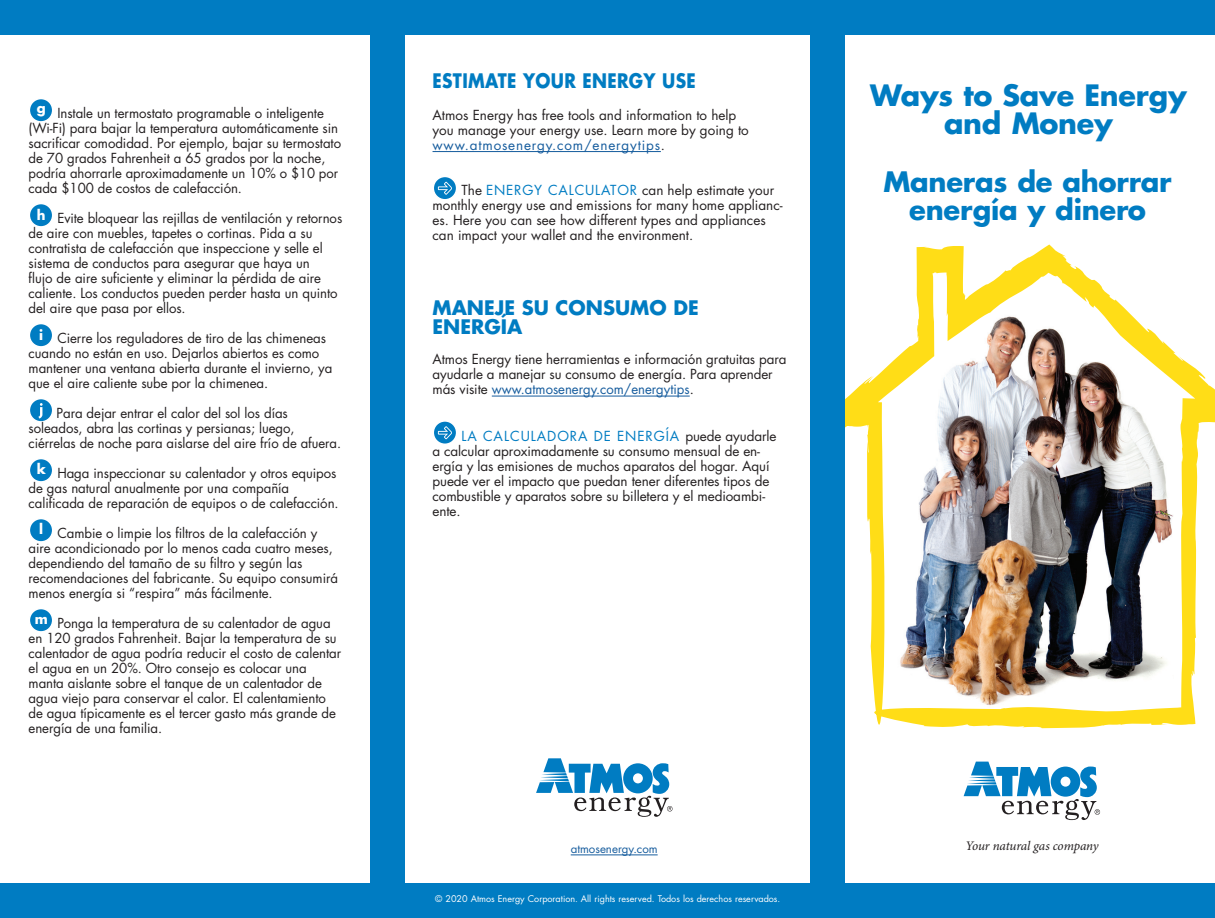
<style>
.page{position:relative;width:1215px;height:918px;background:#fff}
.page>*{position:absolute;margin:0;border:0;box-sizing:border-box;transform-origin:0 0}
.t1{font:700 28.65px/27.5px "Futura";letter-spacing:-.01em;color:#007cc2;text-align:center}
.t2{font:700 27.45px/27.5px "Futura";letter-spacing:-.01em;color:#007cc2;text-align:center}
.t3{font:700 19.5px/19.5px "Futura";color:#007cc2}
.t4{font:700 19.5px "Futura";letter-spacing:.02em;color:#007cc2;scale:.87 1}
.t5{font:13.5px/15px "Futura";letter-spacing:-.005em;color:#231f20}
.t6{font:italic 13.05px "Minion Pro";letter-spacing:-.01em;color:#231f20}
.t7{font:11.55px "Futura";color:#175d9e}
.t8{font:9px "Futura";color:#fff}
.s1{color:#175d9e}
.s2{color:#007cc2}
</style>
<div class="page">
<div style="left:0;top:0;width:1215px;height:35px;background:#007cc2"></div>
<div style="left:0;top:883px;width:1215px;height:35px;background:#007cc2"></div>
<div style="left:370px;top:0;width:35px;height:918px;background:#007cc2"></div>
<div style="left:29px;top:99px;width:24px;height:23px;background:#007cc2;border-radius:50%"></div>
<div style="left:29px;top:98px;width:24px;height:25px;border:2px solid #fff;border-radius:50%"></div>
<div style="left:29px;top:204px;width:24px;height:23px;background:#007cc2;border-radius:50%"></div>
<div style="left:29px;top:203px;width:24px;height:25px;border:2px solid #fff;border-radius:50%"></div>
<div style="left:29px;top:324px;width:24px;height:23px;background:#007cc2;border-radius:50%"></div>
<div style="left:29px;top:323px;width:24px;height:25px;border:2px solid #fff;border-radius:50%"></div>
<div style="left:29px;top:399px;width:24px;height:23px;background:#007cc2;border-radius:50%"></div>
<div style="left:29px;top:398px;width:24px;height:25px;border:2px solid #fff;border-radius:50%"></div>
<svg style="left:38px;top:403px;width:5px;height:16px"></svg>
<div style="left:29px;top:459px;width:24px;height:23px;background:#007cc2;border-radius:50%"></div>
<div style="left:29px;top:458px;width:24px;height:25px;border:2px solid #fff;border-radius:50%"></div>
<div style="left:29px;top:519px;width:24px;height:23px;background:#007cc2;border-radius:50%"></div>
<div style="left:29px;top:518px;width:24px;height:25px;border:2px solid #fff;border-radius:50%"></div>
<div style="left:29px;top:609px;width:24px;height:23px;background:#007cc2;border-radius:50%"></div>
<div style="left:29px;top:608px;width:24px;height:25px;border:2px solid #fff;border-radius:50%"></div>
<hr style="left:433px;top:151px;width:228px;height:1px;background:#175d9e">
<hr style="left:492px;top:396px;width:198px;height:1px;background:#175d9e">
<svg style="left:433px;top:176px;width:24px;height:24px"></svg>
<div style="left:433px;top:176px;width:24px;height:25px;border:2px solid #fff;border-radius:50%"></div>
<svg style="left:438px;top:182px;width:15px;height:13px"></svg>
<svg style="left:433px;top:421px;width:24px;height:23px"></svg>
<div style="left:433px;top:420px;width:24px;height:25px;border:2px solid #fff;border-radius:50%"></div>
<svg style="left:438px;top:426px;width:15px;height:13px"></svg>
<svg style="left:1001px;top:801px;width:99px;height:19px"></svg>
<svg style="left:536px;top:758px;width:137px;height:59px"></svg>
<hr style="left:571px;top:854px;width:87px;height:1px;background:#175d9e">
<img style="left:845px;top:245px;width:370px;height:556px">
<div style="left:810px;top:0;width:35px;height:918px;background:#007cc2"></div>
<p class="t5" style="left:29px;top:105px;width:314px;text-indent:8px"><sup>g</sup> Instale un termostato programable o inteligente (Wi-Fi) para bajar la temperatura automáticamente sin sacrificar comodidad. Por ejemplo, bajar su termostato de 70 grados Fahrenheit a 65 grados por la noche, podría ahorrarle aproximadamente un 10% o $10 por cada $100 de costos de calefacción.</p>
<p class="t5" style="left:29px;top:210px;width:315px;text-indent:8px"><sup>h</sup> Evite bloquear las rejillas de ventilación y retornos de aire con muebles, tapetes o cortinas. Pida a su contratista de calefacción que inspeccione y selle el sistema de conductos para asegurar que haya un<br>flujo de aire suficiente y eliminar la pérdida de aire caliente. Los conductos pueden perder hasta un quinto del aire que pasa por ellos.</p>
<p class="t5" style="left:29px;top:330px;width:305px;text-indent:11px"><sup>i</sup> Cierre los reguladores de tiro de las chimeneas cuando no están en uso. Dejarlos abiertos es como mantener una ventana abierta durante el invierno, ya que el aire caliente sube por la chimenea.</p>
<p class="t5" style="left:29px;top:405px;width:314px;text-indent:28px">Para dejar entrar el calor del sol los días soleados, abra las cortinas y persianas; luego, ciérrelas de noche para aislarse del aire frío de afuera.</p>
<p class="t5" style="left:29px;top:465px;width:312px;text-indent:8px"><sup>k</sup> Haga inspeccionar su calentador y otros equipos de gas natural anualmente por una compañía calificada de reparación de equipos o de calefacción.</p>
<p class="t5" style="left:29px;top:525px;width:311px;text-indent:11px"><sup>l</sup> Cambie o limpie los filtros de la calefacción y aire acondicionado por lo menos cada cuatro meses, dependiendo del tamaño de su filtro y según las recomendaciones del fabricante. Su equipo consumirá menos energía si “respira” más fácilmente.</p>
<p class="t5" style="left:29px;top:615px;width:314px;text-indent:6px"><sup>m</sup> Ponga la temperatura de su calentador de agua en 120 grados Fahrenheit. Bajar la temperatura de su calentador de agua podría reducir el costo de calentar el agua en un 20%. Otro consejo es colocar una manta aislante sobre el tanque de un calentador de agua viejo para conservar el calor. El calentamiento de agua típicamente es el tercer gasto más grande de energía de una familia.</p>
<h3 class="t4" style="left:433px;top:67px;width:304px">ESTIMATE YOUR ENERGY USE</h3>
<p class="t5" style="left:433px;top:107px;width:318px">Atmos Energy has free tools and information to help you manage your energy use. Learn more by going to <span class="s1">www.atmosenergy.com/energytips</span>.</p>
<p class="t5" style="left:433px;top:182px;width:352px;text-indent:29px">The <span class="s2">ENERGY CALCULATOR</span> can help estimate your monthly energy use and emissions for many home applianc&shy;es. Here you can see how different types and appliances can impact your wallet and the environment.</p>
<h3 class="t3" style="left:433px;top:297px;width:268px">MANEJE SU CONSUMO DE<br>ENERGÍA</h3>
<p class="t5" style="left:433px;top:351px;width:356px">Atmos Energy tiene herramientas e información gratuitas para ayudarle a manejar su consumo de energía. Para aprender más visite <span class="s1">www.atmosenergy.com/energytips</span>.</p>
<p class="t5" style="left:433px;top:428px;width:345px;text-indent:29px"><span class="s2">LA CALCULADORA DE ENERGÍA</span> puede ayudarle a calcular aproximadamente su consumo mensual de en&shy;ergía y las emisiones de muchos aparatos del hogar. Aquí puede ver el impacto que puedan tener diferentes tipos de combustible y aparatos sobre su billetera y el medioambi&shy;ente.</p>
<h1 class="t1" style="left:870px;top:81px;width:318px">Ways to Save Energy and Money</h1>
<h2 class="t2" style="left:883px;top:167px;width:290px">Maneras de ahorrar energía y dinero</h2>
<p class="t7" style="left:571px;top:841px;width:88px">atmosenergy.com</p>
<p class="t8" style="left:435px;top:893px;width:347px">© 2020 Atmos Energy Corporation. All rights reserved. Todos los derechos reservados.</p>
<p class="t6" style="left:966px;top:838px;width:135px">Your natural gas company</p>
</div>
